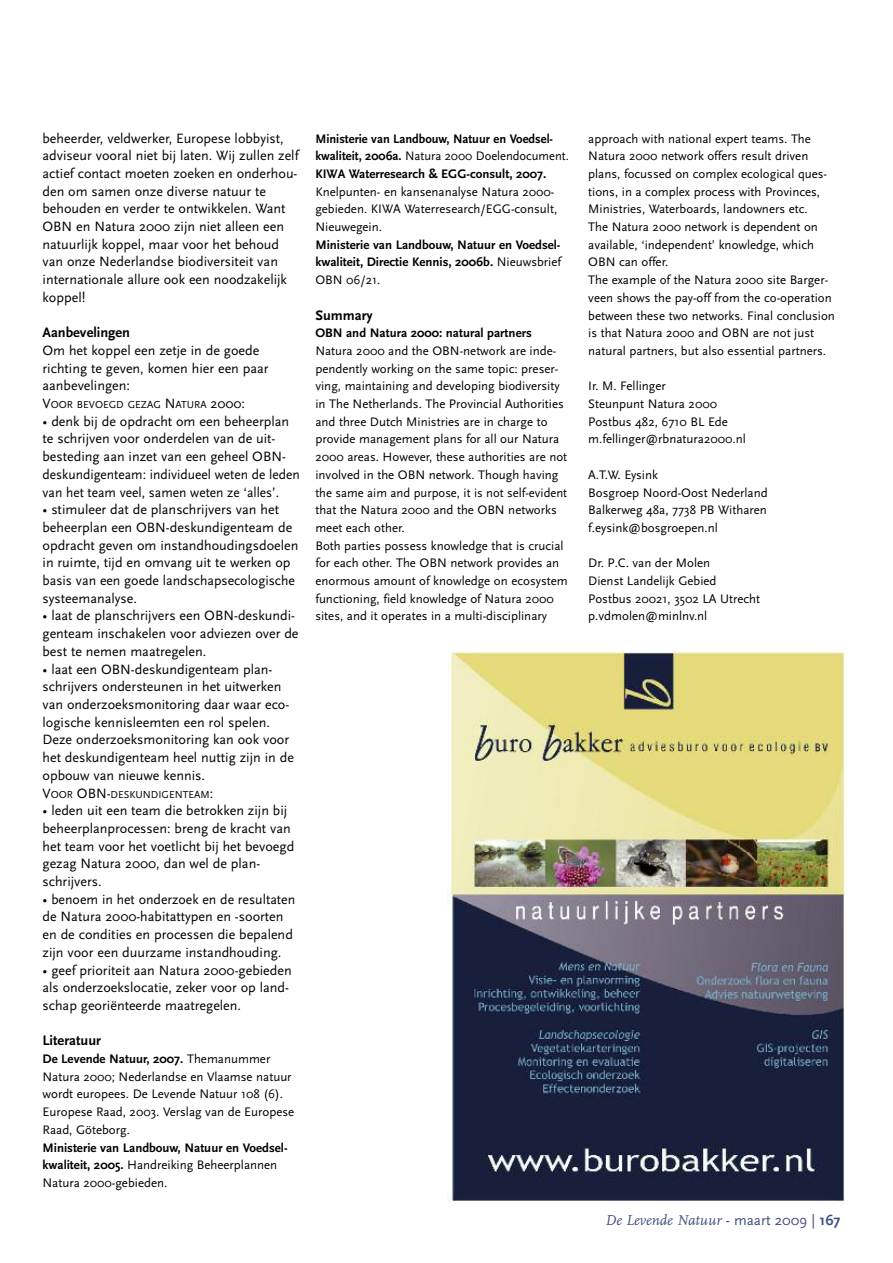
<style>
.page{position:relative;width:893px;height:1263px;background:#fff}
.page>*{position:absolute;margin:0;border:0;box-sizing:border-box;transform-origin:0 0}
.t1{font:italic 15px "FF Scala";color:#3f507f}
.t2{font:700 14.4px "Scala Sans";color:#000}
.t3{font:14.1px/17.7px "Scala Sans";color:#000}
.t4{font:12.9px/17.7px "Scala Sans";color:#000}
.t5{font:700 12.9px/17.7px "Scala Sans";color:#000}
.t6{font:10.65px "Scala Sans";color:#000}
.s1{font-size:14.1px}
.s2{font-weight:700}
.s3{font-weight:400}
.s4{font-family:"Scala Sans";font-style:normal}
.s5{font-family:"Scala Sans";font-weight:700;font-style:normal}
</style>
<div class="page">
<img style="left:448px;top:650px;width:398px;height:553px">
<p class="t3" style="left:43px;top:129px;width:258px">beheerder, veldwerker, Europese lobbyist, adviseur vooral niet bij laten. Wij zullen zelf actief contact moeten zoeken en onderhou&shy;den om samen onze diverse natuur te behouden en verder te ontwikkelen. Want OBN en Natura 2000 zijn niet alleen een natuurlijk koppel, maar voor het behoud van onze Nederlandse biodiversiteit van internationale allure ook een noodzakelijk koppel!</p>
<p class="t2" style="left:43px;top:324px;width:89px">Aanbevelingen</p>
<p class="t3" style="left:43px;top:341px;width:228px">Om het koppel een zetje in de goede richting te geven, komen hier een paar aanbevelingen:</p>
<p class="t6" style="left:43px;top:398px;width:204px"><span class="s1">V</span>OOR BEVOEGD GEZAG <span class="s1">N</span>ATURA <span class="s1">2000:</span></p>
<p class="t3" style="left:43px;top:412px;width:259px">• denk bij de opdracht om een beheerplan te schrijven voor onderdelen van de uit&shy;besteding aan inzet van een geheel OBN&shy;deskundigenteam: individueel weten de leden van het team veel, samen weten ze ‘alles’.</p>
<p class="t3" style="left:43px;top:500px;width:257px">• stimuleer dat de planschrijvers van het beheerplan een OBN-deskundigenteam de opdracht geven om instandhoudingsdoelen in ruimte, tijd en omvang uit te werken op basis van een goede landschapsecologische systeemanalyse.</p>
<p class="t3" style="left:43px;top:607px;width:258px">• laat de planschrijvers een OBN-deskundi&shy;genteam inschakelen voor adviezen over de best te nemen maatregelen.</p>
<p class="t3" style="left:43px;top:660px;width:253px">• laat een OBN-deskundigenteam plan&shy;schrijvers ondersteunen in het uitwerken van onderzoeksmonitoring daar waar eco&shy;logische kennisleemten een rol spelen.<br>Deze onderzoeksmonitoring kan ook voor het deskundigenteam heel nuttig zijn in de opbouw van nieuwe kennis.</p>
<p class="t6" style="left:43px;top:787px;width:172px"><span class="s1">V</span>OOR <span class="s1">OBN-</span>DESKUNDIGENTEAM<span class="s1">:</span></p>
<p class="t3" style="left:43px;top:801px;width:253px">• leden uit een team die betrokken zijn bij beheerplanprocessen: breng de kracht van het team voor het voetlicht bij het bevoegd gezag Natura 2000, dan wel de plan&shy;schrijvers.</p>
<p class="t3" style="left:43px;top:890px;width:254px">• benoem in het onderzoek en de resultaten de Natura 2000-habitattypen en -soorten en de condities en processen die bepalend zijn voor een duurzame instandhouding.</p>
<p class="t3" style="left:43px;top:961px;width:251px">• geef prioriteit aan Natura 2000-gebieden als onderzoekslocatie, zeker voor op land&shy;schap georiënteerde maatregelen.</p>
<p class="t2" style="left:43px;top:1032px;width:60px">Literatuur</p>
<p class="t4" style="left:43px;top:1050px;width:253px"><span class="s2">De Levende Natuur, 2007.</span> Themanummer Natura 2000; Nederlandse en Vlaamse natuur wordt europees. De Levende Natuur 108 (6).<br>Europese Raad, 2003. Verslag van de Europese Raad, Göteborg.</p>
<p class="t5" style="left:43px;top:1138px;width:247px">Ministerie van Landbouw, Natuur en Voedsel&shy;kwaliteit, 2005. <span class="s3">Handreiking Beheerplannen<br>Natura 2000-gebieden.</span></p>
<p class="t5" style="left:315px;top:129px;width:255px">Ministerie van Landbouw, Natuur en Voedsel&shy;kwaliteit, 2006a. <span class="s3">Natura 2000 Doelendocument.<br></span>KIWA Waterresearch &amp; EGG-consult, 2007.</p>
<p class="t4" style="left:315px;top:182px;width:243px">Knelpunten- en kansenanalyse Natura 2000- gebieden. KIWA Waterresearch/EGG-consult,<br>Nieuwegein.</p>
<p class="t5" style="left:315px;top:235px;width:247px;text-align:justify">Ministerie van Landbouw, Natuur en Voedsel&shy;kwaliteit, Directie Kennis, 2006b. <span class="s3">Nieuwsbrief OBN 06/21.</span></p>
<p class="t2" style="left:315px;top:306px;width:59px">Summary</p>
<p class="t5" style="left:315px;top:324px;width:218px">OBN and Natura 2000: natural partners</p>
<p class="t4" style="left:315px;top:342px;width:254px">Natura 2000 and the OBN-network are inde&shy;pendently working on the same topic: preser&shy;ving, maintaining and developing biodiversity in The Netherlands. The Provincial Authorities and three Dutch Ministries are in charge to provide management plans for all our Natura 2000 areas. However, these authorities are not involved in the OBN network. Though having the same aim and purpose, it is not self-evident that the Natura 2000 and the OBN networks meet each other.<br>Both parties possess knowledge that is crucial for each other. The OBN network provides an enormous amount of knowledge on ecosystem functioning, field knowledge of Natura 2000 sites, and it operates in a multi-disciplinary</p>
<p class="t4" style="left:588px;top:129px;width:248px">approach with national expert teams. The Natura 2000 network offers result driven plans, focussed on complex ecological ques&shy;tions, in a complex process with Provinces, Ministries, Waterboards, landowners etc.<br>The Natura 2000 network is dependent on available, ‘independent’ knowledge, which OBN can offer.<br>The example of the Natura 2000 site Barger&shy;veen shows the pay-off from the co-operation between these two networks. Final conclusion is that Natura 2000 and OBN are not just natural partners, but also essential partners.</p>
<p class="t4" style="left:588px;top:377px;width:159px">Ir. M. Fellinger<br>Steunpunt Natura 2000<br>Postbus 482, 6710 BL Ede m.fellinger@rbnatura2000.nl</p>
<p class="t4" style="left:588px;top:465px;width:181px">A.T.W. Eysink<br>Bosgroep Noord-Oost Nederland<br>Balkerweg 48a, 7738 PB Witharen f.eysink@bosgroepen.nl</p>
<p class="t4" style="left:588px;top:554px;width:173px">Dr. P.C. van der Molen<br>Dienst Landelijk Gebied<br>Postbus 20021, 3502 LA Utrecht p.vdmolen@minlnv.nl</p>
<p class="t1" style="left:605px;top:1211px;width:237px">De Levende Natuur <span class="s4">- maart 2009 |</span> <span class="s5">167</span></p>
</div>
